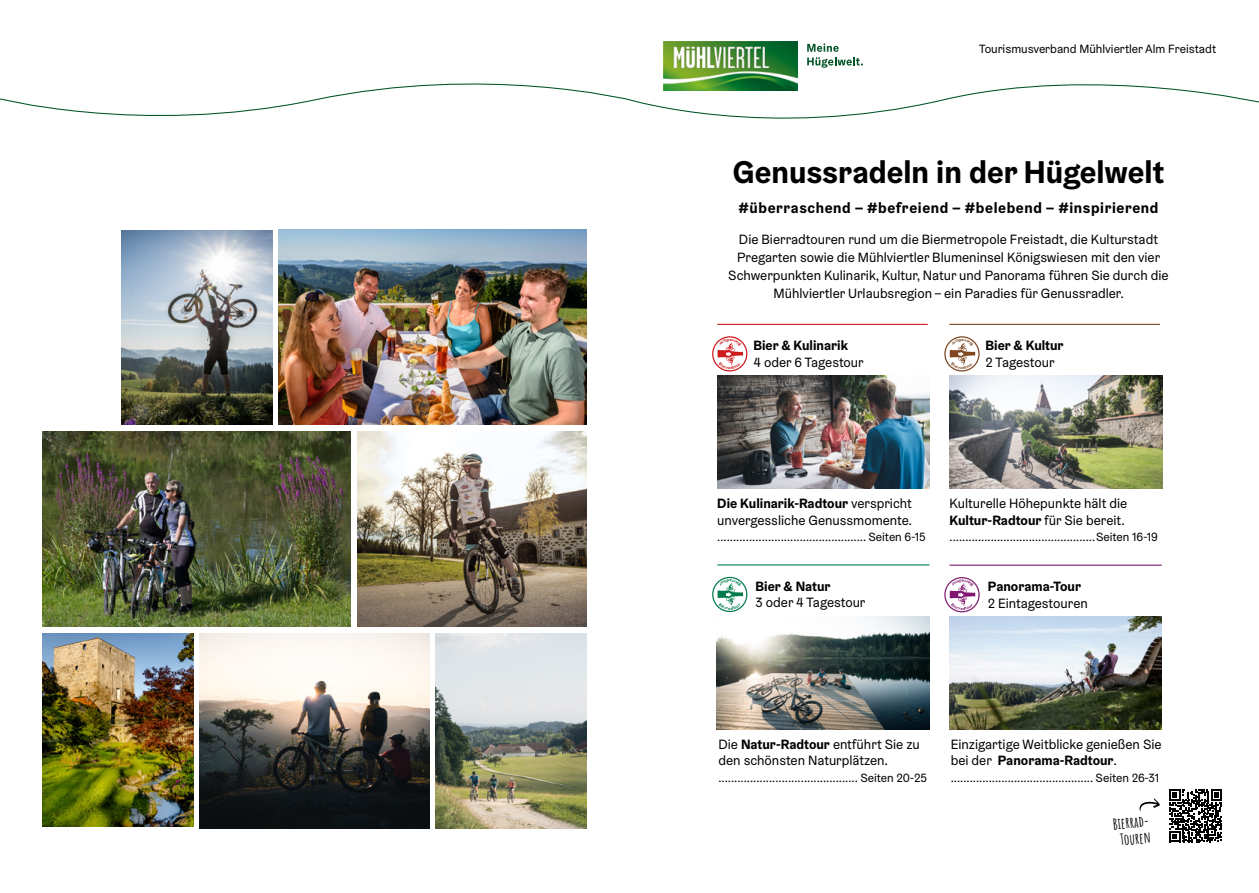
<style>
.page{position:relative;width:1259px;height:893px;background:#fff}
.page>*{position:absolute;margin:0;border:0;box-sizing:border-box;transform-origin:0 0}
.t1{font:700 31.5px "Graebenbach OE";color:#000}
.t2{font:700 15px "Graebenbach OE";letter-spacing:.04em;color:#000}
.t3{font:700 15px/16.5px "Amatic SC";color:#000;text-align:center}
.t4{font:13.5px/16.5px "Graebenbach OE";color:#000}
.t5{font:700 13.5px "Graebenbach OE";color:#000}
.t6{font:12px "Graebenbach OE";color:#000}
.s1{font-weight:700}
</style>
<div class="page">
<svg style="left:0;top:63px;width:1259px;height:56px"></svg>
<img style="left:663px;top:42px;width:134px;height:49px">
<svg style="left:807px;top:44px;width:56px;height:24px"></svg>
<div style="left:289px;top:0;width:340px;height:70px;background:#fff"></div>
<img style="left:200px;top:633px;width:229px;height:195px">
<img style="left:436px;top:633px;width:151px;height:195px">
<img style="left:121px;top:230px;width:151px;height:195px">
<img style="left:357px;top:432px;width:230px;height:195px">
<img style="left:43px;top:432px;width:308px;height:195px">
<img style="left:279px;top:230px;width:308px;height:195px">
<img style="left:43px;top:633px;width:150px;height:194px">
<div style="left:34px;top:22px;width:218px;height:79px;background:#fff"></div>
<svg style="left:1169px;top:789px;width:53px;height:53px"></svg>
<svg style="left:1139px;top:798px;width:21px;height:13px"></svg>
<img style="left:717px;top:375px;width:213px;height:114px">
<hr style="left:717px;top:324px;width:210px;height:1px;background:#ce1a1c">
<svg style="left:713px;top:337px;width:34px;height:34px"></svg>
<div style="left:712px;top:336px;width:35px;height:36px;border:1px solid #ce1a1c;border-radius:50%"></div>
<img style="left:949px;top:375px;width:213px;height:114px">
<hr style="left:949px;top:324px;width:211px;height:1px;background:#7e4621">
<svg style="left:945px;top:337px;width:34px;height:34px"></svg>
<div style="left:944px;top:336px;width:35px;height:36px;border:1px solid #7e4621;border-radius:50%"></div>
<img style="left:949px;top:616px;width:212px;height:114px">
<hr style="left:949px;top:565px;width:212px;height:1px;background:#80156f">
<svg style="left:945px;top:578px;width:34px;height:34px"></svg>
<div style="left:944px;top:577px;width:35px;height:35px;border:1px solid #802070;border-radius:50%"></div>
<svg style="left:949px;top:578px;width:26px;height:32px"></svg>
<img style="left:717px;top:616px;width:212px;height:113px">
<hr style="left:717px;top:564px;width:212px;height:1px;background:#047c4d">
<svg style="left:713px;top:577px;width:34px;height:34px"></svg>
<div style="left:712px;top:577px;width:35px;height:35px;border:1px solid #037c4d;border-radius:50%"></div>
<svg style="left:717px;top:339px;width:26px;height:30px"></svg>
<svg style="left:949px;top:339px;width:26px;height:30px"></svg>
<svg style="left:717px;top:578px;width:26px;height:32px"></svg>
<p class="t6" style="left:979px;top:41px;width:238px">Tourismusverband Mühlviertler Alm Freistadt</p>
<h1 class="t1" style="left:733px;top:152px;width:433px">Genussradeln in der Hügelwelt</h1>
<p class="t2" style="left:738px;top:198px;width:421px">#überraschend – #befreiend – #belebend – #inspirierend</p>
<p class="t4" style="left:728px;top:230px;width:442px;line-height:18px;text-align:center">Die Bierradtouren rund um die Biermetropole Freistadt, die Kulturstadt Pregarten sowie die Mühlviertler Blumeninsel Königswiesen mit den vier Schwerpunkten Kulinarik, Kultur, Natur und Panorama führen Sie durch die Mühlviertler Urlaubsregion – ein Paradies für Genussradler.</p>
<p class="t5" style="left:753px;top:337px;width:96px">Bier &amp; Kulinarik</p>
<p class="t4" style="left:753px;top:354px;width:112px">4 oder 6 Tagestour</p>
<p class="t5" style="left:985px;top:337px;width:79px">Bier &amp; Kultur</p>
<p class="t4" style="left:985px;top:354px;width:70px">2 Tagestour</p>
<p class="t4" style="left:717px;top:495px;width:196px"><span class="s1">Die Kulinarik-Radtour</span> verspricht unvergessliche Genussmomente.</p>
<p class="t6" style="left:717px;top:529px;width:210px">............................................... Seiten 6-15</p>
<p class="t5" style="left:755px;top:578px;width:76px">Bier &amp; Natur</p>
<p class="t4" style="left:755px;top:594px;width:111px">3 oder 4 Tagestour</p>
<p class="t4" style="left:949px;top:495px;width:179px">Kulturelle Höhepunkte hält die<br><span class="s1">Kultur-Radtour</span> für Sie bereit.</p>
<p class="t6" style="left:949px;top:529px;width:210px">..............................................Seiten 16-19</p>
<p class="t5" style="left:987px;top:578px;width:95px">Panorama-Tour</p>
<p class="t4" style="left:987px;top:595px;width:102px">2 Eintagestouren</p>
<p class="t4" style="left:718px;top:735px;width:203px">Die <span class="s1">Natur-Radtour</span> entführt Sie zu den schönsten Naturplätzen.</p>
<p class="t6" style="left:718px;top:770px;width:210px">............................................ Seiten 20-25</p>
<p class="t4" style="left:950px;top:736px;width:212px">Einzigartige Weitblicke genießen Sie bei der <span class="s1">Panorama-Radtour</span>.</p>
<p class="t6" style="left:950px;top:770px;width:210px">............................................. Seiten 26-31</p>
<p class="t3" style="left:1112px;top:815px;width:40px;rotate:-5deg">Bierrad-<br>Touren</p>
</div>
